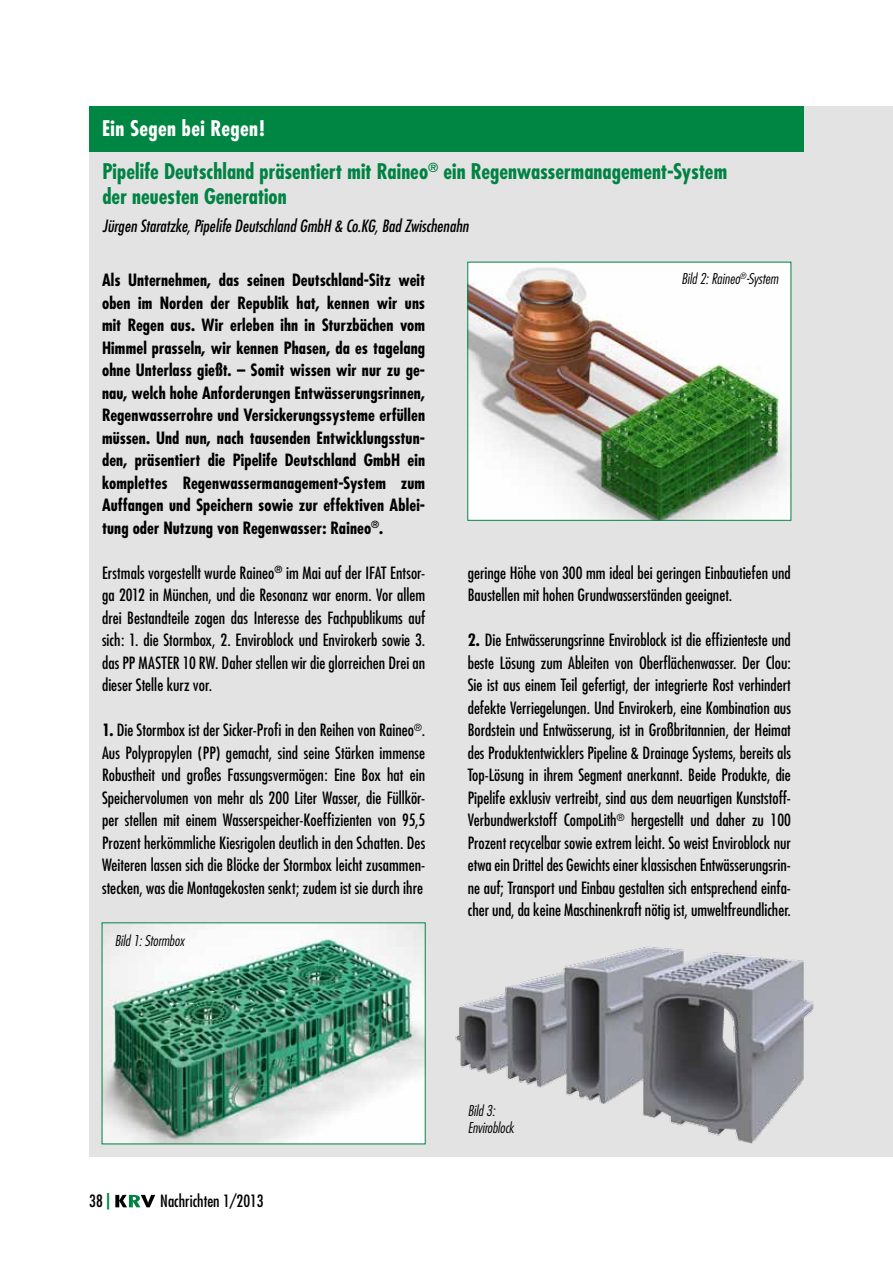
<style>
.page{position:relative;width:893px;height:1263px;background:#fff}
.page>*{position:absolute;margin:0;border:0;box-sizing:border-box;transform-origin:0 0}
.t1{font:700 condensed 21px/42.9px "Futura";color:#008243}
.t2{font:condensed 16.5px/22.5px "Futura";color:#000;text-align:justify}
.t3{font:700 condensed 16.5px/22.5px "Futura";letter-spacing:.005em;color:#000;text-align:justify}
.t4{font:italic condensed 16.5px "Futura";color:#000}
.t5{font:italic 300 condensed 14.55px/17.4px "Futura";color:#000}
.s1{color:#fff}
.s2{font-weight:700}
.s3{font-weight:800;color:#008243}
</style>
<div class="page">
<svg style="left:115px;top:1195px;width:40px;height:12px"></svg>
<div style="left:89px;top:106px;width:804px;height:1051px;background:#e3e3e3"></div>
<div style="left:89px;top:106px;width:715px;height:45px;background:#008643"></div>
<img style="left:104px;top:924px;width:320px;height:218px">
<img style="left:469px;top:264px;width:320px;height:255px">
<div style="left:467px;top:262px;width:324px;height:259px;border:1px solid #008243"></div>
<img style="left:455px;top:947px;width:359px;height:197px">
<p class="t1" style="left:102px;top:107px;width:627px"><span class="s1">Ein Segen bei Regen!<br></span>Pipelife Deutschland präsentiert mit Raineo<sup>®</sup> ein Regenwassermanagement-System</p>
<p class="t1" style="left:102px;top:175px;width:186px">der neuesten Generation</p>
<p class="t4" style="left:102px;top:216px;width:368px">Jürgen Staratzke, Pipelife Deutschland GmbH &amp; Co.KG, Bad Zwischenahn</p>
<p class="t3" style="left:102px;top:269px;width:325px">Als Unternehmen, das seinen Deutschland-Sitz weit oben im Norden der Republik hat, kennen wir uns mit Regen aus. Wir erleben ihn in Sturzbächen vom Himmel prasseln, wir kennen Phasen, da es tagelang ohne Unterlass gießt. – Somit wissen wir nur zu ge&shy;nau, welch hohe Anforderungen Entwässerungsrinnen, Regenwasserrohre und Versickerungssysteme erfüllen müssen. Und nun, nach tausenden Entwicklungsstun&shy;den, präsentiert die Pipelife Deutschland GmbH ein komplettes Regenwassermanagement-System zum Auffangen und Speichern sowie zur effektiven Ablei&shy;tung oder Nutzung von Regenwasser: Raineo<sup>®</sup>.</p>
<p class="t2" style="left:102px;top:561px;width:325px">Erstmals vorgestellt wurde Raineo<sup>®</sup> im Mai auf der IFAT Entsor&shy;ga 2012 in München, und die Resonanz war enorm. Vor allem drei Bestandteile zogen das Interesse des Fachpublikums auf sich: 1. die Stormbox, 2. Enviroblock und Envirokerb sowie 3. das PP MASTER 10 RW. Daher stellen wir die glorreichen Drei an dieser Stelle kurz vor.</p>
<p class="t2" style="left:102px;top:719px;width:325px"><span class="s2">1.</span> Die Stormbox ist der Sicker-Profi in den Reihen von Raineo<sup>®</sup>.<br>Aus Polypropylen (PP) gemacht, sind seine Stärken immense Robustheit und großes Fassungsvermögen: Eine Box hat ein Speichervolumen von mehr als 200 Liter Wasser, die Füllkör&shy;per stellen mit einem Wasserspeicher-Koeffizienten von 95,5<br>Prozent herkömmliche Kiesrigolen deutlich in den Schatten. Des Weiteren lassen sich die Blöcke der Stormbox leicht zusammen&shy;stecken, was die Montagekosten senkt; zudem ist sie durch ihre</p>
<p class="t5" style="left:115px;top:932px;width:71px">Bild 1: Stormbox</p>
<p class="t5" style="left:681px;top:270px;width:98px">Bild 2: Raineo<sup>®</sup>-System</p>
<p class="t2" style="left:468px;top:561px;width:325px">geringe Höhe von 300 mm ideal bei geringen Einbautiefen und<br>Baustellen mit hohen Grundwasserständen geeignet.</p>
<p class="t2" style="left:468px;top:629px;width:325px"><span class="s2">2.</span> Die Entwässerungsrinne Enviroblock ist die effizienteste und beste Lösung zum Ableiten von Oberflächenwasser. Der Clou:<br>Sie ist aus einem Teil gefertigt, der integrierte Rost verhindert defekte Verriegelungen. Und Envirokerb, eine Kombination aus Bordstein und Entwässerung, ist in Großbritannien, der Heimat des Produktentwicklers Pipeline &amp; Drainage Systems, bereits als Top-Lösung in ihrem Segment anerkannt. Beide Produkte, die Pipelife exklusiv vertreibt, sind aus dem neuartigen Kunststoff-Verbundwerkstoff CompoLith<sup>®</sup> hergestellt und daher zu 100<br>Prozent recycelbar sowie extrem leicht. So weist Enviroblock nur etwa ein Drittel des Gewichts einer klassischen Entwässerungsrin&shy;ne auf; Transport und Einbau gestalten sich entsprechend einfa&shy;cher und, da keine Maschinenkraft nötig ist, umweltfreundlicher.</p>
<p class="t2" style="left:89px;top:1190px;width:23px">38 <span class="s3">|</span></p>
<p class="t2" style="left:160px;top:1190px;width:105px">Nachrichten 1/2013</p>
<p class="t5" style="left:468px;top:1101px;width:48px">Bild 3:<br>Enviroblock</p>
</div>
